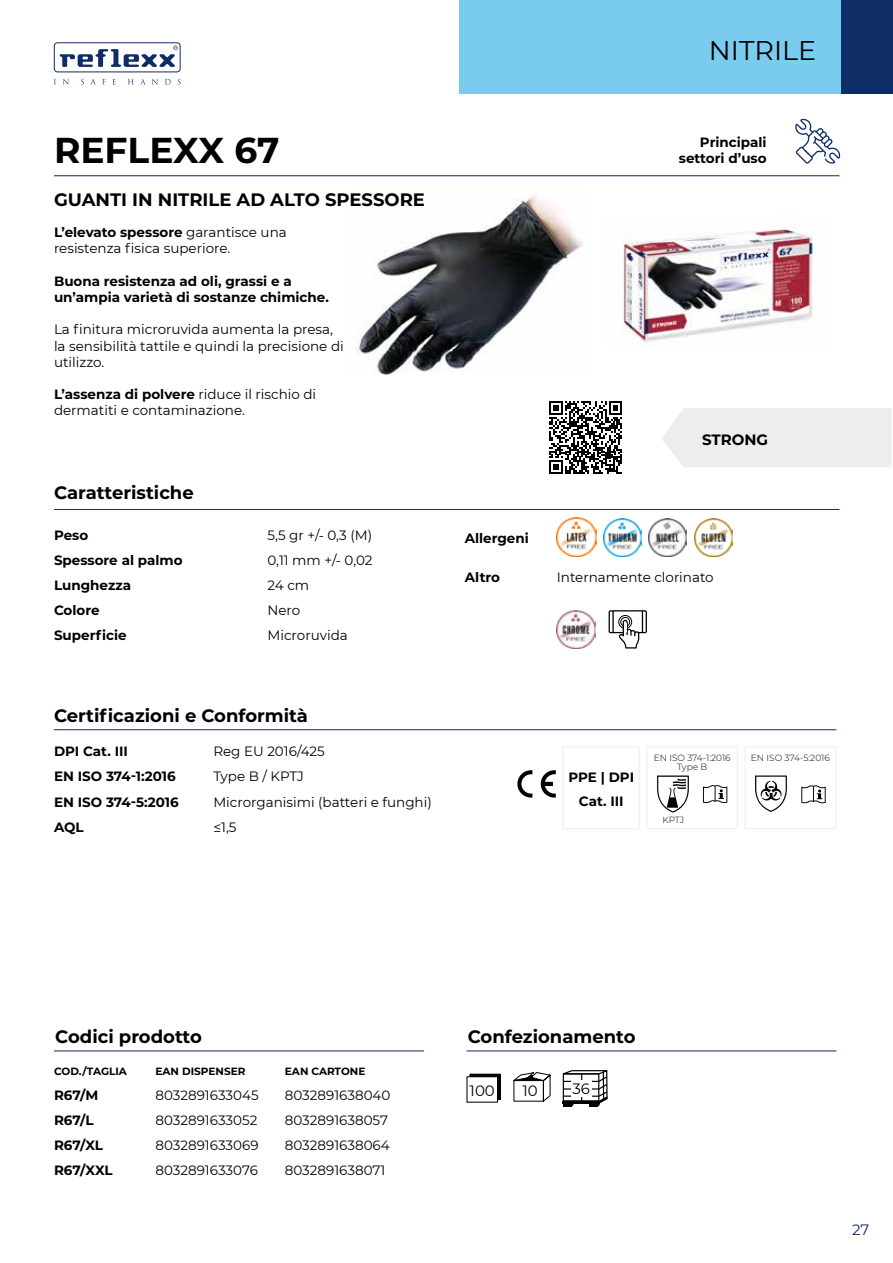
<style>
.page{position:relative;width:893px;height:1263px;background:#fff}
.page>*{position:absolute;margin:0;border:0;box-sizing:border-box;transform-origin:0 0}
.t1{font:700 36px "Montserrat";color:#000}
.t2{font:27px "Montserrat";color:#000}
.t3{font:700 18px "Montserrat";color:#000}
.t4{font:15px "Montserrat";color:#000}
.t5{font:700 15px "Montserrat";color:#000}
.t6{font:15px "Montserrat";color:#0e2c66}
.t7{font:13.5px/16.2px "Montserrat";color:#000}
.t8{font:700 13.5px/16.2px "Montserrat";color:#000}
.t9{font:700 10.5px "Montserrat";color:#000}
.t10{font:300 9px/9px "Montserrat";color:#000;text-align:center}
.s1{font-weight:700}
</style>
<div class="page">
<div style="left:459px;top:0;width:434px;height:94px;background:#7accee"></div>
<div style="left:842px;top:0;width:51px;height:94px;background:#0e2c66"></div>
<div style="left:54px;top:43px;width:126px;height:29px;border:1px solid #0e2c66;border-radius:3px"></div>
<svg style="left:60px;top:46px;width:118px;height:21px"></svg>
<svg style="left:63px;top:79px;width:6px;height:6px"></svg>
<svg style="left:81px;top:79px;width:3px;height:6px"></svg>
<svg style="left:91px;top:79px;width:4px;height:5px"></svg>
<svg style="left:102px;top:79px;width:3px;height:5px"></svg>
<svg style="left:113px;top:79px;width:3px;height:6px"></svg>
<svg style="left:128px;top:79px;width:6px;height:5px"></svg>
<svg style="left:141px;top:79px;width:4px;height:5px"></svg>
<svg style="left:152px;top:79px;width:6px;height:6px"></svg>
<svg style="left:165px;top:79px;width:6px;height:6px"></svg>
<hr style="left:54px;top:175px;width:785px;height:1px;background:#0e2c66">
<div style="left:662px;top:408px;width:230px;height:59px;background:#ededed"></div>
<img style="left:623px;top:225px;width:191px;height:117px">
<img style="left:349px;top:195px;width:234px;height:180px">
<hr style="left:54px;top:1050px;width:370px;height:1px;background:#0e2c66">
<hr style="left:466px;top:1050px;width:370px;height:1px;background:#0e2c66">
<svg style="left:562px;top:1070px;width:46px;height:36px"></svg>
<div style="left:571px;top:1080px;width:21px;height:17px;background:#fff"></div>
<svg style="left:513px;top:1072px;width:38px;height:30px"></svg>
<svg style="left:469px;top:1073px;width:32px;height:27px"></svg>
<svg style="left:795px;top:118px;width:45px;height:46px"></svg>
<hr style="left:54px;top:509px;width:785px;height:1px;background:#0e2c66">
<hr style="left:54px;top:729px;width:782px;height:1px;background:#0e2c66">
<svg style="left:517px;top:770px;width:15px;height:28px"></svg>
<svg style="left:541px;top:770px;width:15px;height:28px"></svg>
<div style="left:646px;top:746px;width:92px;height:83px;border:2px solid #e6e6e5"></div>
<svg style="left:657px;top:775px;width:32px;height:38px"></svg>
<svg style="left:703px;top:785px;width:24px;height:18px"></svg>
<div style="left:744px;top:746px;width:92px;height:83px;border:2px solid #e6e6e5"></div>
<svg style="left:755px;top:775px;width:32px;height:37px"></svg>
<svg style="left:801px;top:785px;width:25px;height:18px"></svg>
<div style="left:562px;top:746px;width:78px;height:83px;border:2px solid #e6e6e5"></div>
<img style="left:557px;top:610px;width:38px;height:38px">
<img style="left:557px;top:517px;width:39px;height:40px">
<img style="left:603px;top:518px;width:38px;height:38px">
<img style="left:649px;top:518px;width:38px;height:38px">
<img style="left:694px;top:518px;width:38px;height:38px">
<svg style="left:549px;top:401px;width:73px;height:73px"></svg>
<svg style="left:609px;top:610px;width:38px;height:38px"></svg>
<h1 class="t1" style="left:54px;top:133px;width:227px">REFLEXX 67</h1>
<h3 class="t3" style="left:54px;top:191px;width:373px">GUANTI IN NITRILE AD ALTO SPESSORE</h3>
<p class="t7" style="left:54px;top:225px;width:234px"><span class="s1">L’elevato spessore</span> garantisce una resistenza fisica superiore.</p>
<p class="t8" style="left:54px;top:273px;width:276px">Buona resistenza ad oli, grassi e a un’ampia varietà di sostanze chimiche.</p>
<p class="t7" style="left:54px;top:321px;width:291px">La finitura microruvida aumenta la presa, la sensibilità tattile e quindi la precisione di utilizzo.</p>
<p class="t7" style="left:54px;top:386px;width:264px"><span class="s1">L’assenza di polvere</span> riduce il rischio di dermatiti e contaminazione.</p>
<h3 class="t3" style="left:54px;top:484px;width:141px">Caratteristiche</h3>
<p class="t8" style="left:54px;top:527px;width:36px">Peso</p>
<p class="t7" style="left:268px;top:526px;width:106px">5,5 gr +/- 0,3 (M)</p>
<p class="t8" style="left:54px;top:552px;width:130px">Spessore al palmo</p>
<p class="t7" style="left:268px;top:551px;width:107px">0,11 mm +/- 0,02</p>
<p class="t8" style="left:54px;top:577px;width:79px">Lunghezza</p>
<p class="t7" style="left:268px;top:577px;width:43px">24 cm</p>
<p class="t8" style="left:54px;top:603px;width:47px">Colore</p>
<p class="t7" style="left:268px;top:602px;width:34px">Nero</p>
<p class="t8" style="left:54px;top:628px;width:74px">Superficie</p>
<p class="t7" style="left:268px;top:627px;width:82px">Microruvida</p>
<h3 class="t3" style="left:54px;top:707px;width:256px">Certificazioni e Conformità</h3>
<p class="t8" style="left:54px;top:744px;width:75px">DPI Cat. III</p>
<p class="t7" style="left:213px;top:743px;width:113px">Reg EU 2016/425</p>
<p class="t8" style="left:54px;top:769px;width:123px">EN ISO 374-1:2016</p>
<p class="t7" style="left:213px;top:768px;width:92px">Type B / KPTJ</p>
<p class="t8" style="left:54px;top:794px;width:126px">EN ISO 374-5:2016</p>
<p class="t7" style="left:213px;top:793px;width:220px">Microrganisimi (batteri e funghi)</p>
<p class="t8" style="left:54px;top:819px;width:31px">AQL</p>
<p class="t7" style="left:213px;top:818px;width:25px">≤1,5</p>
<h2 class="t2" style="left:709px;top:40px;width:109px">NITRILE</h2>
<p class="t8" style="left:700px;top:134px;width:68px">Principali</p>
<p class="t8" style="left:679px;top:151px;width:89px">settori d’uso</p>
<p class="t5" style="left:702px;top:432px;width:68px">STRONG</p>
<p class="t8" style="left:465px;top:531px;width:66px">Allergeni</p>
<p class="t8" style="left:465px;top:570px;width:37px">Altro</p>
<p class="t7" style="left:557px;top:569px;width:158px">Internamente clorinato</p>
<p class="t8" style="left:568px;top:766px;width:67px;line-height:24px;text-align:center">PPE | DPI<br>Cat. III</p>
<p class="t10" style="left:654px;top:754px;width:78px">EN ISO 374-1:2016<br>Type B</p>
<p class="t10" style="left:751px;top:754px;width:80px">EN ISO 374-5:2016</p>
<p class="t10" style="left:662px;top:816px;width:23px">KPTJ</p>
<h3 class="t3" style="left:55px;top:1028px;width:148px">Codici prodotto</h3>
<h3 class="t3" style="left:468px;top:1028px;width:169px">Confezionamento</h3>
<p class="t9" style="left:54px;top:1066px;width:74px">COD./TAGLIA</p>
<p class="t9" style="left:156px;top:1066px;width:91px">EAN DISPENSER</p>
<p class="t9" style="left:285px;top:1066px;width:82px">EAN CARTONE</p>
<p class="t8" style="left:54px;top:1087px;width:46px">R67/M</p>
<p class="t7" style="left:156px;top:1088px;width:105px">8032891633045</p>
<p class="t7" style="left:285px;top:1088px;width:107px">8032891638040</p>
<p class="t8" style="left:54px;top:1112px;width:41px">R67/L</p>
<p class="t7" style="left:156px;top:1113px;width:103px">8032891633052</p>
<p class="t7" style="left:285px;top:1113px;width:105px">8032891638057</p>
<p class="t8" style="left:54px;top:1137px;width:51px">R67/XL</p>
<p class="t7" style="left:156px;top:1138px;width:105px">8032891633069</p>
<p class="t7" style="left:285px;top:1138px;width:106px">8032891638064</p>
<p class="t8" style="left:54px;top:1162px;width:60px">R67/XXL</p>
<p class="t7" style="left:156px;top:1163px;width:104px">8032891633076</p>
<p class="t7" style="left:285px;top:1163px;width:102px">8032891638071</p>
<p class="t4" style="left:470px;top:1084px;width:27px">100</p>
<p class="t4" style="left:522px;top:1085px;width:17px">10</p>
<p class="t4" style="left:572px;top:1083px;width:19px">36</p>
<p class="t6" style="left:852px;top:1224px;width:19px">27</p>
</div>
